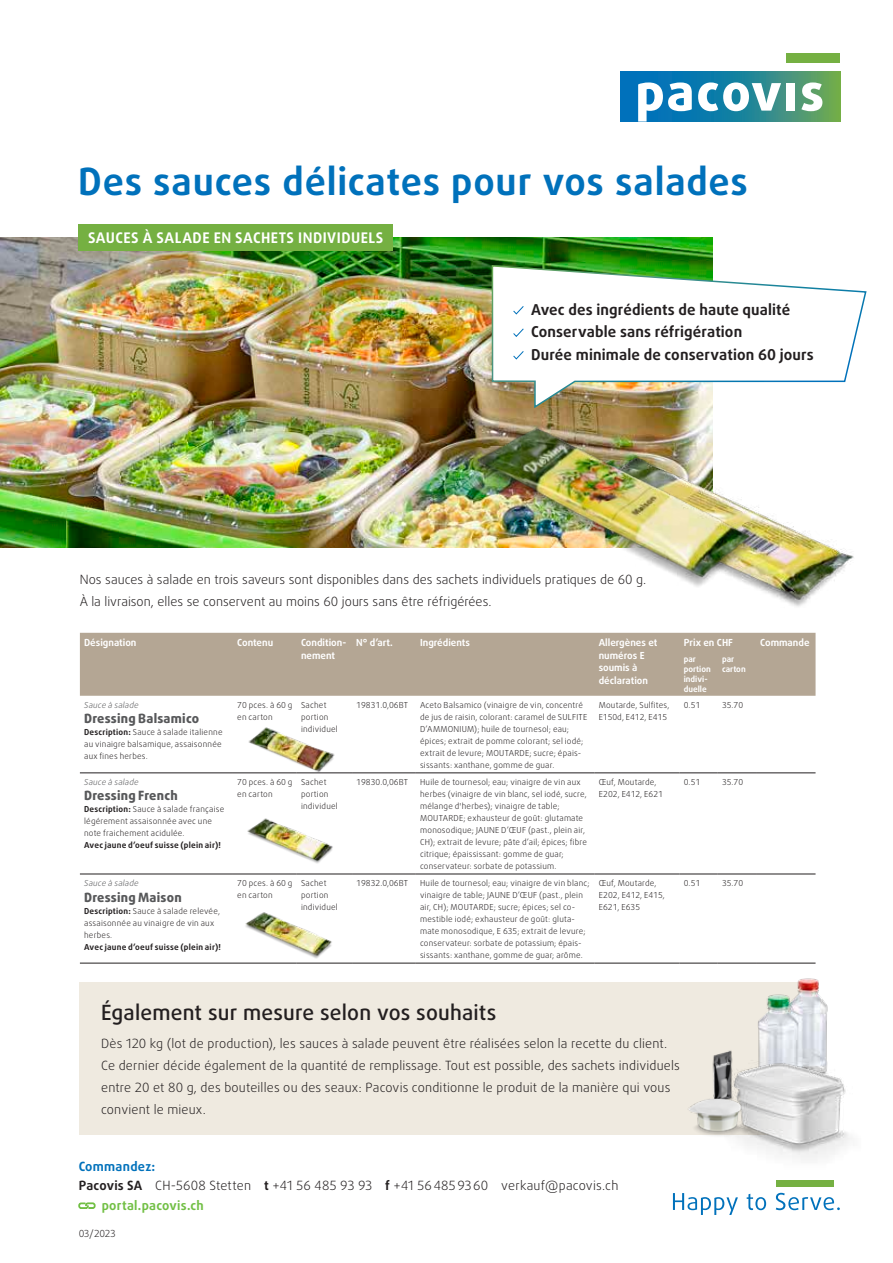
<style>
.page{position:relative;width:893px;height:1263px;background:#fff}
.page>*{position:absolute;margin:0;border:0;box-sizing:border-box;transform-origin:0 0}
.t1{font:700 37.5px "Daxline Pro";letter-spacing:.02em;color:#0071bb}
.t2{font:500 21px "Daxline Pro";letter-spacing:.01em;color:#231f20}
.t3{font:700 15px/22.5px "Daxline Pro";letter-spacing:.01em;color:#231f20}
.t4{font:700 14.7px "Daxline Pro";letter-spacing:.035em;color:#fff}
.t5{font:300 12.75px/21.8px "Daxline Pro";letter-spacing:.01em;color:#231f20}
.t6{font:800 12.75px "Daxline Pro";letter-spacing:.02em;color:#57585a}
.t7{font:700 12.75px "Daxline Pro";letter-spacing:.02em;color:#71bf44}
.t8{font:700 12.75px "Daxline Pro";letter-spacing:.02em;color:#0071bb}
.t9{font:700 9.75px/12.8px "Daxline Pro";color:#fff}
.t10{font:300 9.75px "Daxline Pro";letter-spacing:-.005em;color:#231f20}
.t11{font:300 8.25px/12px "Daxline Pro";letter-spacing:.03em;color:#231f20}
.t12{font:700 8.25px "Daxline Pro";letter-spacing:.025em;color:#231f20}
.t13{font:italic 300 8.25px "Daxline Pro";letter-spacing:.025em;color:#57585a}
.t14{font:700 8.25px/9.9px "Daxline Pro";color:#fff}
.s1{font-weight:700}
</style>
<div class="page">
<img style="left:0;top:237px;width:713px;height:311px">
<img style="left:801px;top:532px;width:53px;height:127px">
<img style="left:442px;top:357px;width:359px;height:276px">
<div style="left:80px;top:633px;width:735px;height:63px;background:#b4a694"></div>
<hr style="left:80px;top:773px;width:153px;height:1px;background:#231f20">
<hr style="left:233px;top:773px;width:64px;height:1px;background:#231f20">
<hr style="left:297px;top:773px;width:55px;height:1px;background:#231f20">
<hr style="left:352px;top:773px;width:64px;height:1px;background:#231f20">
<hr style="left:416px;top:773px;width:178px;height:1px;background:#231f20">
<hr style="left:594px;top:773px;width:85px;height:1px;background:#231f20">
<hr style="left:679px;top:773px;width:39px;height:1px;background:#231f20">
<hr style="left:718px;top:773px;width:38px;height:1px;background:#231f20">
<hr style="left:756px;top:773px;width:59px;height:1px;background:#231f20">
<hr style="left:80px;top:874px;width:153px;height:1px;background:#231f20">
<hr style="left:233px;top:874px;width:64px;height:1px;background:#231f20">
<hr style="left:297px;top:874px;width:55px;height:1px;background:#231f20">
<hr style="left:352px;top:874px;width:64px;height:1px;background:#231f20">
<hr style="left:416px;top:874px;width:178px;height:1px;background:#231f20">
<hr style="left:594px;top:874px;width:85px;height:1px;background:#231f20">
<hr style="left:679px;top:874px;width:39px;height:1px;background:#231f20">
<hr style="left:718px;top:874px;width:38px;height:1px;background:#231f20">
<hr style="left:756px;top:874px;width:59px;height:1px;background:#231f20">
<hr style="left:80px;top:963px;width:153px;height:1px;background:#231f20">
<hr style="left:233px;top:963px;width:64px;height:1px;background:#231f20">
<hr style="left:297px;top:963px;width:55px;height:1px;background:#231f20">
<hr style="left:352px;top:963px;width:64px;height:1px;background:#231f20">
<hr style="left:416px;top:963px;width:178px;height:1px;background:#231f20">
<hr style="left:594px;top:963px;width:85px;height:1px;background:#231f20">
<hr style="left:679px;top:963px;width:39px;height:1px;background:#231f20">
<img style="left:247px;top:818px;width:86px;height:46px">
<img style="left:245px;top:912px;width:87px;height:47px">
<img style="left:238px;top:727px;width:103px;height:47px">
<div style="left:80px;top:982px;width:735px;height:153px;background:#efeae0"></div>
<img style="left:716px;top:962px;width:112px;height:74px">
<img style="left:747px;top:1036px;width:105px;height:124px">
<img style="left:712px;top:1040px;width:36px;height:48px">
<img style="left:689px;top:1088px;width:73px;height:57px">
<div style="left:79px;top:224px;width:314px;height:26px;background:#75b042"></div>
<svg style="left:491px;top:264px;width:376px;height:146px"></svg>
<svg style="left:512px;top:305px;width:13px;height:10px"></svg>
<svg style="left:512px;top:328px;width:13px;height:10px"></svg>
<svg style="left:512px;top:350px;width:13px;height:10px"></svg>
<svg style="left:78px;top:1202px;width:17px;height:7px"></svg>
<svg style="left:673px;top:1193px;width:65px;height:22px"></svg>
<svg style="left:747px;top:1194px;width:19px;height:16px"></svg>
<svg style="left:776px;top:1193px;width:64px;height:17px"></svg>
<div style="left:776px;top:1180px;width:58px;height:6px;background:#75b042"></div>
<svg style="left:620px;top:72px;width:220px;height:50px;background:#2c8991"></svg>
<div style="left:787px;top:53px;width:53px;height:10px;background:#75b042"></div>
<svg style="left:638px;top:82px;width:54px;height:40px"></svg>
<svg style="left:698px;top:82px;width:83px;height:29px"></svg>
<div style="left:787px;top:83px;width:8px;height:28px;background:#fff"></div>
<svg style="left:801px;top:82px;width:21px;height:29px"></svg>
<h1 class="t1" style="left:78px;top:157px;width:671px">Des sauces délicates pour vos salades</h1>
<h3 class="t4" style="left:88px;top:228px;width:297px">SAUCES À SALADE EN SACHETS INDIVIDUELS</h3>
<h3 class="t3" style="left:531px;top:298px;width:284px">Avec des ingrédients de haute qualité<br>Conservable sans réfrigération<br>Durée minimale de conservation 60 jours</h3>
<h3 class="t5" style="left:80px;top:569px;width:568px">Nos sauces à salade en trois saveurs sont disponibles dans des sachets individuels pratiques de 60 g.<br>À la livraison, elles se conservent au moins 60 jours sans être réfrigérées.</h3>
<p class="t9" style="left:84px;top:636px;width:54px">Désignation</p>
<p class="t9" style="left:237px;top:636px;width:37px">Contenu</p>
<p class="t9" style="left:301px;top:636px;width:47px">Condition&shy;nement</p>
<p class="t9" style="left:356px;top:636px;width:38px">N° d’art.</p>
<p class="t9" style="left:420px;top:636px;width:51px">Ingrédients</p>
<p class="t9" style="left:599px;top:636px;width:60px">Allergènes et numéros E soumis à déclaration</p>
<p class="t9" style="left:684px;top:636px;width:51px">Prix en CHF</p>
<p class="t9" style="left:760px;top:636px;width:51px">Commande</p>
<p class="t14" style="left:684px;top:654px;width:29px">par portion indivi&shy;duelle</p>
<p class="t14" style="left:722px;top:654px;width:25px">par carton</p>
<p class="t13" style="left:84px;top:699px;width:56px">Sauce à salade</p>
<h3 class="t6" style="left:84px;top:710px;width:116px">Dressing Balsamico</h3>
<p class="t11" style="left:84px;top:726px;width:140px;text-align:justify"><span class="s1">Description:</span> Sauce à salade italienne au vinaigre balsamique, assaisonnée aux fines herbes.</p>
<p class="t13" style="left:84px;top:776px;width:56px">Sauce à salade</p>
<h3 class="t6" style="left:84px;top:787px;width:95px">Dressing French</h3>
<p class="t11" style="left:84px;top:803px;width:142px"><span class="s1">Description:</span> Sauce à salade française légérement assaisonnée avec une note fraichement acidulée.</p>
<p class="t12" style="left:84px;top:840px;width:138px">Avec jaune d’oeuf suisse (plein air)!</p>
<p class="t13" style="left:84px;top:877px;width:56px">Sauce à salade</p>
<h3 class="t6" style="left:84px;top:888px;width:99px">Dressing Maison</h3>
<p class="t11" style="left:84px;top:904px;width:137px"><span class="s1">Description:</span> Sauce à salade relevée, assaisonnée au vinaigre de vin aux herbes.</p>
<p class="t12" style="left:84px;top:941px;width:138px">Avec jaune d’oeuf suisse (plein air)!</p>
<p class="t11" style="left:237px;top:699px;width:57px">70 pces. à 60 g en carton</p>
<p class="t11" style="left:301px;top:699px;width:38px">Sachet portion individuel</p>
<p class="t11" style="left:356px;top:699px;width:53px">19831.0,06BT</p>
<p class="t11" style="left:420px;top:699px;width:169px">Aceto Balsamico (vinaigre de vin, concentré de jus de raisin, colorant: caramel de SULFITE D’AMMONIUM); huile de tournesol; eau; épices; extrait de pomme colorant; sel iodé; extrait de levure; MOUTARDE; sucre; épais&shy;sissants: xanthane, gomme de guar.</p>
<p class="t11" style="left:599px;top:699px;width:72px">Moutarde, Sulfites,<br>E150d, E412, E415</p>
<p class="t11" style="left:684px;top:699px;width:18px">0.51</p>
<p class="t11" style="left:722px;top:699px;width:23px">35.70</p>
<p class="t11" style="left:237px;top:776px;width:57px">70 pces. à 60 g en carton</p>
<p class="t11" style="left:301px;top:776px;width:38px">Sachet portion individuel</p>
<p class="t11" style="left:356px;top:776px;width:53px">19830.0,06BT</p>
<p class="t11" style="left:420px;top:776px;width:168px">Huile de tournesol; eau; vinaigre de vin aux herbes (vinaigre de vin blanc, sel iodé, sucre, mélange d'herbes); vinaigre de table; MOUTARDE; exhausteur de goût: glutamate monosodique; JAUNE D’ŒUF (past., plein air, CH); extrait de levure; pâte d’ail; épices; fibre citrique; épaississant: gomme de guar; conservateur: sorbate de potassium.</p>
<p class="t11" style="left:599px;top:776px;width:66px">Œuf, Moutarde,<br>E202, E412, E621</p>
<p class="t11" style="left:684px;top:776px;width:18px">0.51</p>
<p class="t11" style="left:722px;top:776px;width:23px">35.70</p>
<p class="t11" style="left:237px;top:877px;width:57px">70 pces. à 60 g en carton</p>
<p class="t11" style="left:301px;top:877px;width:38px">Sachet portion individuel</p>
<p class="t11" style="left:356px;top:877px;width:53px">19832.0,06BT</p>
<p class="t11" style="left:420px;top:877px;width:171px">Huile de tournesol; eau; vinaigre de vin blanc; vinaigre de table; JAUNE D’ŒUF (past., plein air, CH); MOUTARDE; sucre; épices; sel co&shy;mestible iodé; exhausteur de goût: gluta&shy;mate monosodique, E 635; extrait de levure; conservateur: sorbate de potassium; épais&shy;sissants: xanthane, gomme de guar; arôme.</p>
<p class="t11" style="left:599px;top:877px;width:68px">Œuf, Moutarde,<br>E202, E412, E415,<br>E621, E635</p>
<p class="t11" style="left:684px;top:877px;width:18px">0.51</p>
<p class="t11" style="left:722px;top:877px;width:23px">35.70</p>
<h2 class="t2" style="left:101px;top:999px;width:397px">Également sur mesure selon vos souhaits</h2>
<p class="t5" style="left:101px;top:1033px;width:580px">Dès 120 kg (lot de production), les sauces à salade peuvent être réalisées selon la recette du client.<br>Ce dernier décide également de la quantité de remplissage. Tout est possible, des sachets individuels entre 20 et 80 g, des bouteilles ou des seaux: Pacovis conditionne le produit de la manière qui vous convient le mieux.</p>
<h3 class="t8" style="left:79px;top:1158px;width:78px">Commandez:</h3>
<h3 class="t5" style="left:79px;top:1175px;width:541px"><span class="s1">Pacovis SA</span> CH-5608 Stetten <span class="s1">t</span> +41 56 485 93 93 <span class="s1">f</span> +41 564859360 verkauf@pacovis.ch</h3>
<h3 class="t7" style="left:102px;top:1197px;width:104px">portal.pacovis.ch</h3>
<p class="t10" style="left:79px;top:1227px;width:39px">03/2023</p>
</div>
